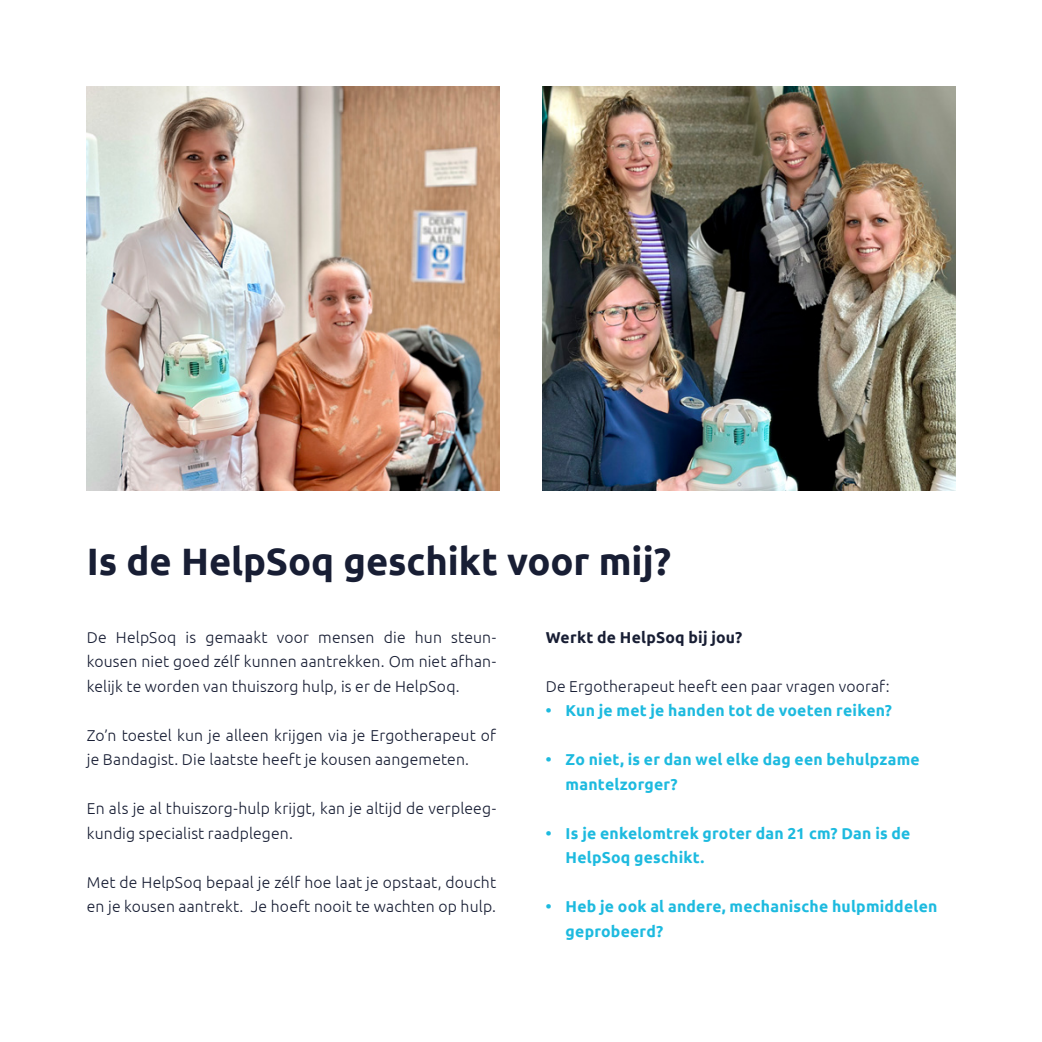
<style>
.page{position:relative;width:1042px;height:1042px;background:#fff}
.page>*{position:absolute;margin:0;border:0;box-sizing:border-box;transform-origin:0 0}
.t1{font:700 38.15px "Ubuntu";letter-spacing:-.005em;color:#181e34}
.t2{font:300 15.75px/24.5px "Ubuntu";letter-spacing:.01em;color:#181e34}
.t3{font:700 15.75px/24.5px "Ubuntu";letter-spacing:.015em;color:#1dbadf}
.t4{font:700 15.75px "Ubuntu";letter-spacing:.015em;color:#181e34}
</style>
<div class="page">
<img style="left:543px;top:87px;width:412px;height:403px">
<img style="left:87px;top:87px;width:412px;height:403px">
<h1 class="t1" style="left:87px;top:538px;width:586px">Is de HelpSoq geschikt voor mij?</h1>
<p class="t2" style="left:87px;top:624px;width:411px;text-align:justify">De HelpSoq is gemaakt voor mensen die hun steun&shy;kousen niet goed zélf kunnen aantrekken. Om niet afhan&shy;kelijk te worden van thuiszorg hulp, is er de HelpSoq.</p>
<p class="t2" style="left:87px;top:722px;width:411px">Zo’n toestel kun je alleen krijgen via je Ergotherapeut of je Bandagist. Die laatste heeft je kousen aangemeten.</p>
<p class="t2" style="left:87px;top:796px;width:411px">En als je al thuiszorg-hulp krijgt, kan je altijd de verpleeg&shy;kundig specialist raadplegen.</p>
<p class="t2" style="left:87px;top:869px;width:411px">Met de HelpSoq bepaal je zélf hoe laat je opstaat, doucht en je kousen aantrekt. Je hoeft nooit te wachten op hulp.</p>
<p class="t4" style="left:546px;top:627px;width:198px">Werkt de HelpSoq bij jou?</p>
<p class="t2" style="left:546px;top:673px;width:345px">De Ergotherapeut heeft een paar vragen vooraf:</p>
<p class="t3" style="left:546px;top:698px;width:348px">• Kun je met je handen tot de voeten reiken?</p>
<p class="t3" style="left:566px;top:747px;width:356px;text-indent:-20px">• Zo niet, is er dan wel elke dag een behulpzame mantelzorger?</p>
<p class="t3" style="left:566px;top:821px;width:346px;text-indent:-20px">• Is je enkelomtrek groter dan 21 cm? Dan is de<br>HelpSoq geschikt.</p>
<p class="t3" style="left:566px;top:894px;width:373px;text-indent:-20px">• Heb je ook al andere, mechanische hulpmiddelen geprobeerd?</p>
</div>
